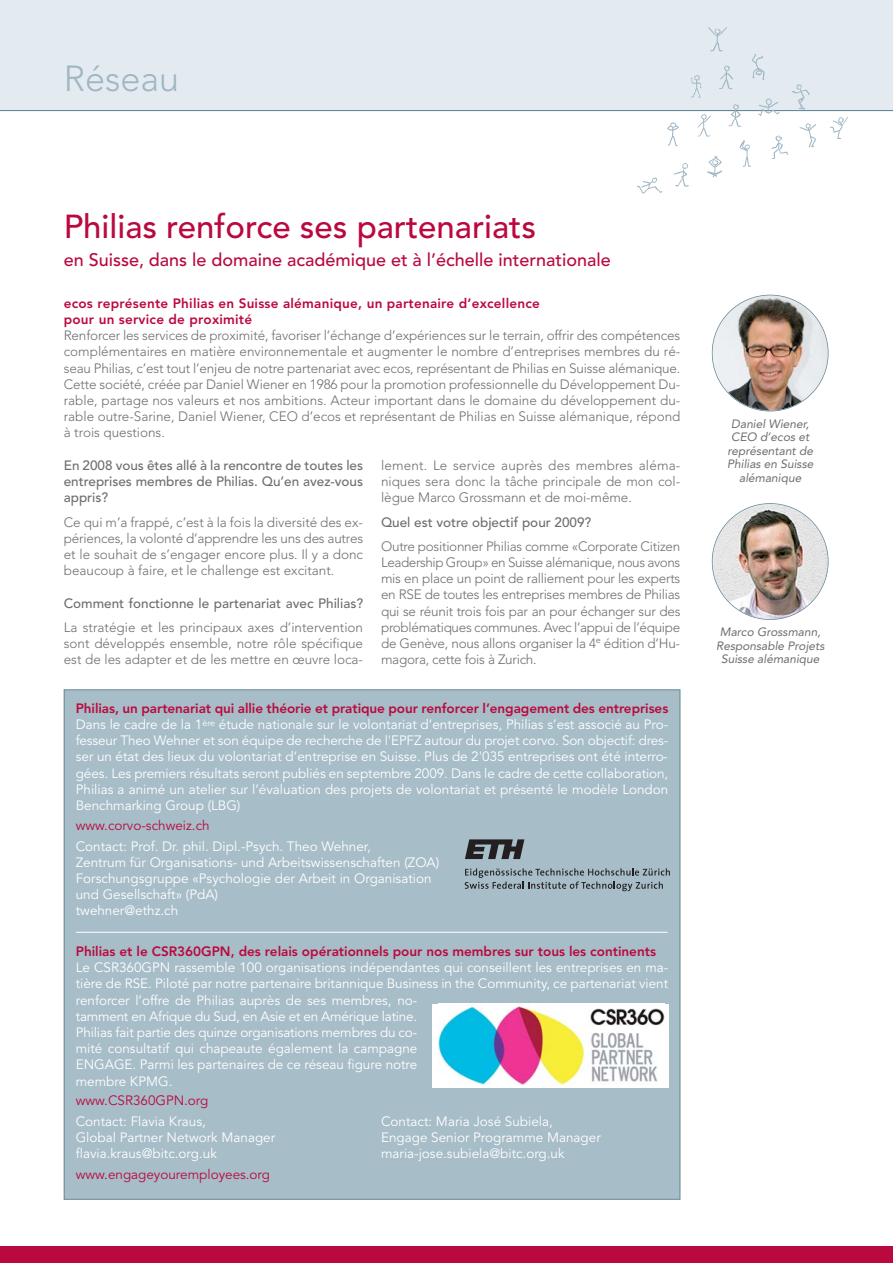
<style>
.page{position:relative;width:893px;height:1263px;background:#fff}
.page>*{position:absolute;margin:0;border:0;box-sizing:border-box;transform-origin:0 0}
.t1{font:300 36px "Avenir";color:#a0b7c3}
.t2{font:500 33px "Avenir";color:#ba093e}
.t3{font:500 18px "Avenir";color:#ba093e}
.t4{font:13.5px/16.2px "Avenir";color:#fff}
.t5{font:300 13.5px/16.2px "Avenir";color:#6d6e70;text-align:justify}
.t6{font:800 13.5px/16.2px "Avenir";letter-spacing:.015em;color:#ba093e}
.t7{font:500 13.5px/16.2px "Avenir";color:#6d6e70;text-align:justify}
.t8{font:13.5px "Avenir";color:#ba093e}
.t9{font:12px/13.5px "Avenir";color:#6d6e70;text-align:center}
.s1{font-weight:800;color:#ba093e}
</style>
<div class="page">
<div style="left:0;top:0;width:893px;height:111px;background:#e4ebf0"></div>
<hr style="left:0;top:110px;width:893px;height:1px;background:#638595">
<svg style="left:719px;top:65px;width:14px;height:24px"></svg>
<svg style="left:771px;top:136px;width:17px;height:23px"></svg>
<svg style="left:708px;top:27px;width:19px;height:25px"></svg>
<svg style="left:707px;top:156px;width:15px;height:21px"></svg>
<svg style="left:697px;top:114px;width:14px;height:23px"></svg>
<svg style="left:691px;top:75px;width:11px;height:23px"></svg>
<svg style="left:674px;top:163px;width:15px;height:24px"></svg>
<svg style="left:758px;top:98px;width:22px;height:18px"></svg>
<svg style="left:830px;top:117px;width:18px;height:22px"></svg>
<svg style="left:791px;top:84px;width:19px;height:26px"></svg>
<svg style="left:728px;top:104px;width:13px;height:23px"></svg>
<svg style="left:752px;top:54px;width:13px;height:26px"></svg>
<svg style="left:667px;top:122px;width:12px;height:24px"></svg>
<svg style="left:637px;top:178px;width:25px;height:16px"></svg>
<svg style="left:799px;top:123px;width:17px;height:24px"></svg>
<svg style="left:740px;top:140px;width:11px;height:27px"></svg>
<div style="left:0;top:1246px;width:893px;height:17px;background:#ba093e"></div>
<img style="left:713px;top:295px;width:115px;height:116px;border-radius:50%">
<div style="left:712px;top:295px;width:116px;height:116px;border:2px solid #638595;border-radius:50%"></div>
<img style="left:713px;top:504px;width:115px;height:115px;border-radius:50%">
<div style="left:712px;top:503px;width:116px;height:117px;border:2px solid #638595;border-radius:50%"></div>
<div style="left:65px;top:690px;width:615px;height:509px;background:#a7bdc8"></div>
<svg style="left:465px;top:839px;width:59px;height:20px"></svg>
<svg style="left:465px;top:868px;width:205px;height:23px"></svg>
<div style="left:432px;top:1004px;width:237px;height:83px;background:#fff"></div>
<img style="left:438px;top:1004px;width:227px;height:81px">
<hr style="left:76px;top:932px;width:591px;height:1px;background:#fff">
<h1 class="t1" style="left:64px;top:64px;width:117px">Réseau</h1>
<h2 class="t2" style="left:64px;top:213px;width:474px">Philias renforce ses partenariats</h2>
<h3 class="t3" style="left:64px;top:252px;width:548px">en Suisse, dans le domaine académique et à l’échelle internationale</h3>
<p class="t6" style="left:64px;top:296px;width:478px">ecos représente Philias en Suisse alémanique, un partenaire d’excellence pour un service de proximité</p>
<p class="t5" style="left:64px;top:329px;width:618px">Renforcer les services de proximité, favoriser l’échange d’expériences sur le terrain, offrir des compétences complémentaires en matière environnementale et augmenter le nombre d’entreprises membres du ré&shy;seau Philias, c’est tout l’enjeu de notre partenariat avec ecos, représentant de Philias en Suisse alémanique.<br>Cette société, créée par Daniel Wiener en 1986 pour la promotion professionnelle du Développement Du&shy;rable, partage nos valeurs et nos ambitions. Acteur important dans le domaine du développement du&shy;rable outre-Sarine, Daniel Wiener, CEO d’ecos et représentant de Philias en Suisse alémanique, répond à trois questions.</p>
<p class="t7" style="left:64px;top:459px;width:301px">En 2008 vous êtes allé à la rencontre de toutes les entreprises membres de Philias. Qu’en avez-vous appris?</p>
<p class="t5" style="left:64px;top:515px;width:301px">Ce qui m’a frappé, c’est à la fois la diversité des ex&shy;périences, la volonté d’apprendre les uns des autres et le souhait de s’engager encore plus. Il y a donc beaucoup à faire, et le challenge est excitant.</p>
<p class="t7" style="left:64px;top:596px;width:301px">Comment fonctionne le partenariat avec Philias?</p>
<p class="t5" style="left:64px;top:620px;width:301px">La stratégie et les principaux axes d’intervention sont développés ensemble, notre rôle spécifique est de les adapter et de les mettre en œuvre loca-</p>
<p class="t5" style="left:381px;top:458px;width:301px">lement. Le service auprès des membres aléma&shy;niques sera donc la tâche principale de mon col&shy;lègue Marco Grossmann et de moi-même.</p>
<p class="t7" style="left:381px;top:515px;width:212px">Quel est votre objectif pour 2009?</p>
<p class="t5" style="left:381px;top:539px;width:301px">Outre positionner Philias comme «Corporate Citizen Leadership Group» en Suisse alémanique, nous avons mis en place un point de ralliement pour les experts en RSE de toutes les entreprises membres de Philias qui se réunit trois fois par an pour échanger sur des problématiques communes. Avec l’appui de l’équipe de Genève, nous allons organiser la 4<sup>e</sup> édition d’Hu&shy;magora, cette fois à Zurich.</p>
<p class="t4" style="left:76px;top:702px;width:594px;text-align:justify"><span class="s1">Philias, un partenariat qui allie théorie et pratique pour renforcer l’engagement des entreprises </span>Dans le cadre de la 1<sup>ère</sup> étude nationale sur le volontariat d’entreprises, Philias s’est associé au Pro&shy;fesseur Theo Wehner et son équipe de recherche de l'EPFZ autour du projet corvo. Son objectif: dres&shy;ser un état des lieux du volontariat d’entreprise en Suisse. Plus de 2'035 entreprises ont été interro&shy;gées. Les premiers résultats seront publiés en septembre 2009. Dans le cadre de cette collaboration, Philias a animé un atelier sur l’évaluation des projets de volontariat et présenté le modèle London Benchmarking Group (LBG)</p>
<p class="t8" style="left:76px;top:819px;width:135px">www.corvo-schweiz.ch</p>
<p class="t4" style="left:76px;top:839px;width:365px">Contact: Prof. Dr. phil. Dipl.-Psych. Theo Wehner,<br>Zentrum für Organisations- und Arbeitswissenschaften (ZOA)<br>Forschungsgruppe «Psychologie der Arbeit in Organisation und Gesellschaft» (PdA)<br>twehner@ethz.ch</p>
<p class="t6" style="left:76px;top:944px;width:582px">Philias et le CSR360GPN, des relais opérationnels pour nos membres sur tous les continents</p>
<p class="t4" style="left:76px;top:961px;width:594px">Le CSR360GPN rassemble 100 organisations indépendantes qui conseillent les entreprises en ma&shy;tière de RSE. Piloté par notre partenaire britannique Business in the Community, ce partenariat vient renforcer l’offre de Philias auprès de ses membres, no-<br>tamment en Afrique du Sud, en Asie et en Amérique latine.<br>Philias fait partie des quinze organisations membres du co-<br>mité consultatif qui chapeaute également la campagne<br>ENGAGE. Parmi les partenaires de ce réseau figure notre<br>membre KPMG.</p>
<p class="t8" style="left:76px;top:1095px;width:134px">www.CSR360GPN.org</p>
<p class="t4" style="left:76px;top:1115px;width:201px">Contact: Flavia Kraus,<br>Global Partner Network Manager flavia.kraus@bitc.org.uk</p>
<p class="t8" style="left:76px;top:1169px;width:196px">www.engageyouremployees.org</p>
<p class="t4" style="left:381px;top:1115px;width:221px">Contact: Maria José Subiela,<br>Engage Senior Programme Manager maria-jose.subiela@bitc.org.uk</p>
<p class="t9" style="left:727px;top:418px;width:89px">Daniel Wiener,<br>CEO d’ecos et représentant de<br>Philias en Suisse alémanique</p>
<p class="t9" style="left:716px;top:626px;width:112px">Marco Grossmann,<br>Responsable Projets<br>Suisse alémanique</p>
</div>
